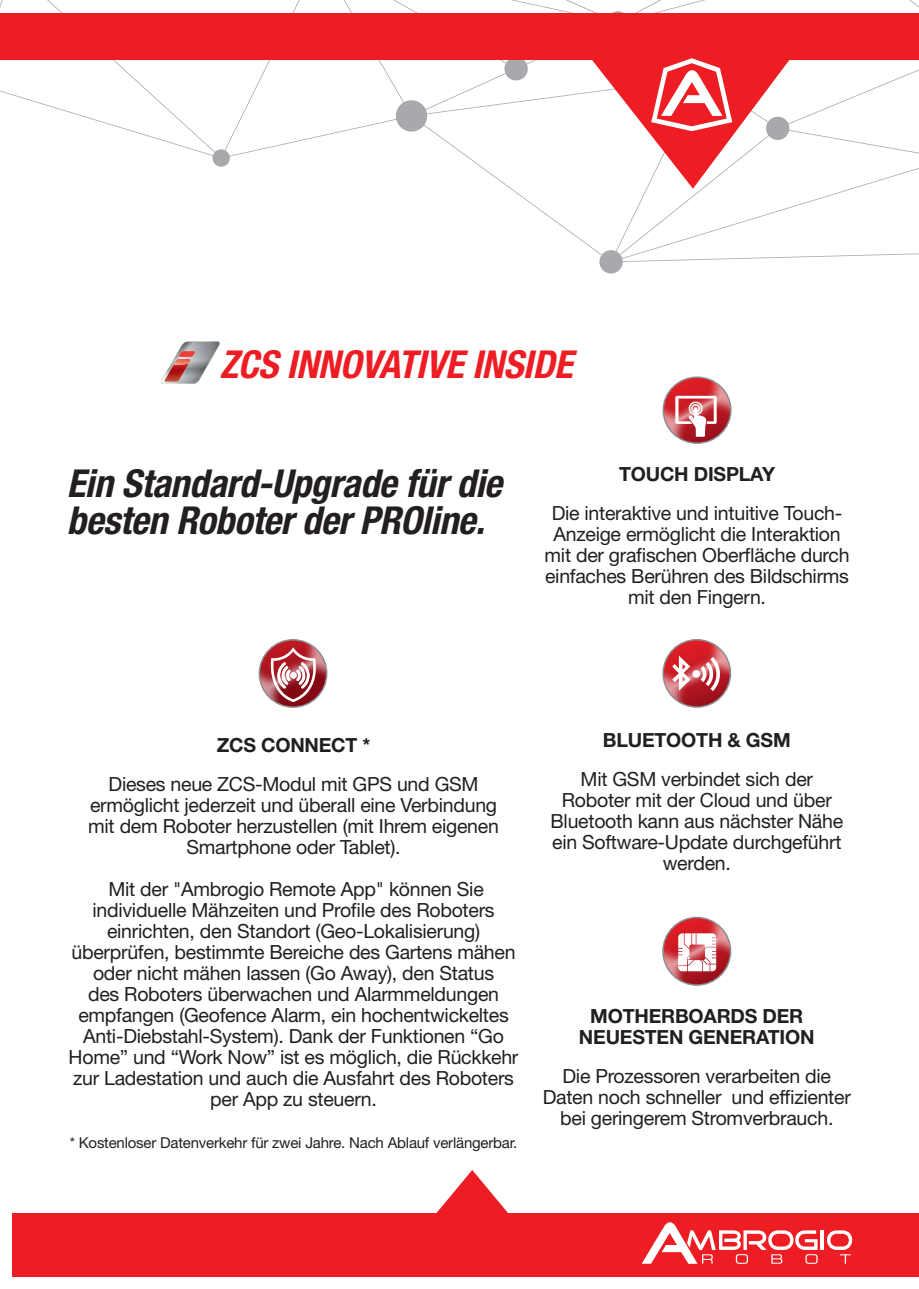
<style>
.page{position:relative;width:919px;height:1289px;background:#fff}
.page>*{position:absolute;margin:0;border:0;box-sizing:border-box;transform-origin:0 0}
.t1{font:italic 700 condensed 38.55px/37.2px "Helvetica Neue LT Std";letter-spacing:-.01em;color:#231f20}
.t2{font:italic 700 condensed 38.55px "Helvetica Neue LT Std";letter-spacing:-.01em;color:#ee1d23}
.t3{font:19.5px/21px "Helvetica Neue LT Std";letter-spacing:-.015em;color:#231f20;text-align:center}
.t4{font:700 19.5px/21px "Helvetica Neue LT Std";letter-spacing:-.01em;color:#231f20;text-align:center}
.t5{font:15px "Helvetica Neue LT Std";letter-spacing:-.015em;color:#231f20}
</style>
<div class="page">
<svg style="left:161px;top:341px;width:59px;height:43px"></svg>
<img style="left:174px;top:351px;width:21px;height:13px">
<div style="left:660px;top:915px;width:72px;height:73px;background:#fff;opacity:.58"></div>
<div style="left:662px;top:916px;width:69px;height:69px;border:2px solid #8a8c8f;border-radius:50%"></div>
<svg style="left:678px;top:933px;width:38px;height:38px"></svg>
<div style="left:659px;top:376px;width:72px;height:70px;background:#fff;opacity:.58"></div>
<div style="left:662px;top:376px;width:69px;height:68px;border:2px solid #8a8c8f;border-radius:50%"></div>
<svg style="left:675px;top:396px;width:41px;height:41px"></svg>
<div style="left:256px;top:638px;width:72px;height:72px;background:#fff;opacity:.58"></div>
<div style="left:258px;top:639px;width:69px;height:68px;border:2px solid #8a8c8f;border-radius:50%"></div>
<svg style="left:270px;top:647px;width:47px;height:55px"></svg>
<div style="left:660px;top:639px;width:71px;height:70px;background:#fff;opacity:.58"></div>
<div style="left:662px;top:639px;width:69px;height:68px;border:2px solid #8a8c8f;border-radius:50%"></div>
<svg style="left:672px;top:655px;width:18px;height:35px"></svg>
<svg style="left:700px;top:657px;width:22px;height:34px"></svg>
<div style="left:692px;top:670px;width:8px;height:7px;background:#fff;border-radius:50%"></div>
<div style="left:13px;top:1213px;width:905px;height:63px;background:#ee1d23"></div>
<svg style="left:436px;top:1170px;width:72px;height:43px"></svg>
<hr style="left:820px;top:1230px;width:3px;height:19px;background:#fff">
<svg style="left:642px;top:1222px;width:175px;height:41px"></svg>
<svg style="left:827px;top:1230px;width:25px;height:33px"></svg>
<svg style="left:0;top:0;width:918px;height:273px"></svg>
<div style="left:0;top:13px;width:918px;height:46px;background:#ee1d23"></div>
<svg style="left:580px;top:58px;width:220px;height:131px"></svg>
<h1 class="t2" style="left:220px;top:341px;width:354px">ZCS INNOVATIVE INSIDE</h1>
<h1 class="t1" style="left:67px;top:465px;width:437px">Ein Standard-Upgrade für die besten Roboter der PROline.</h1>
<p class="t4" style="left:619px;top:463px;width:157px">TOUCH DISPLAY</p>
<p class="t3" style="left:544px;top:502px;width:306px">Die interaktive und intuitive Touch-<br>Anzeige ermöglicht die Interaktion mit der grafischen Oberfläche durch einfaches Berühren des Bildschirms mit den Fingern.</p>
<p class="t4" style="left:217px;top:734px;width:155px">ZCS CONNECT *</p>
<p class="t3" style="left:88px;top:773px;width:412px">Dieses neue ZCS-Modul mit GPS und GSM ermöglicht jederzeit und überall eine Verbindung mit dem Roboter herzustellen (mit Ihrem eigenen Smartphone oder Tablet).</p>
<p class="t3" style="left:69px;top:878px;width:451px">Mit der "Ambrogio Remote App" können Sie individuelle Mähzeiten und Profile des Roboters einrichten, den Standort (Geo-Lokalisierung) überprüfen, bestimmte Bereiche des Gartens mähen oder nicht mähen lassen (Go Away), den Status<br>des Roboters überwachen und Alarmmeldungen empfangen (Geofence Alarm, ein hochentwickeltes Anti-Diebstahl-System). Dank der Funktionen “Go Home” und “Work Now” ist es möglich, die Rückkehr zur Ladestation und auch die Ausfahrt des Roboters per App zu steuern.</p>
<p class="t5" style="left:70px;top:1133px;width:449px">* Kostenloser Datenverkehr für zwei Jahre. Nach Ablauf verlängerbar.</p>
<p class="t4" style="left:603px;top:729px;width:189px">BLUETOOTH &amp; GSM</p>
<p class="t3" style="left:550px;top:768px;width:294px">Mit GSM verbindet sich der<br>Roboter mit der Cloud und über<br>Bluetooth kann aus nächster Nähe ein Software-Update durchgeführt werden.</p>
<p class="t4" style="left:579px;top:1005px;width:237px">MOTHERBOARDS DER<br>NEUESTEN GENERATION</p>
<p class="t3" style="left:542px;top:1065px;width:309px">Die Prozessoren verarbeiten die<br>Daten noch schneller und effizienter bei geringerem Stromverbrauch.</p>
</div>
